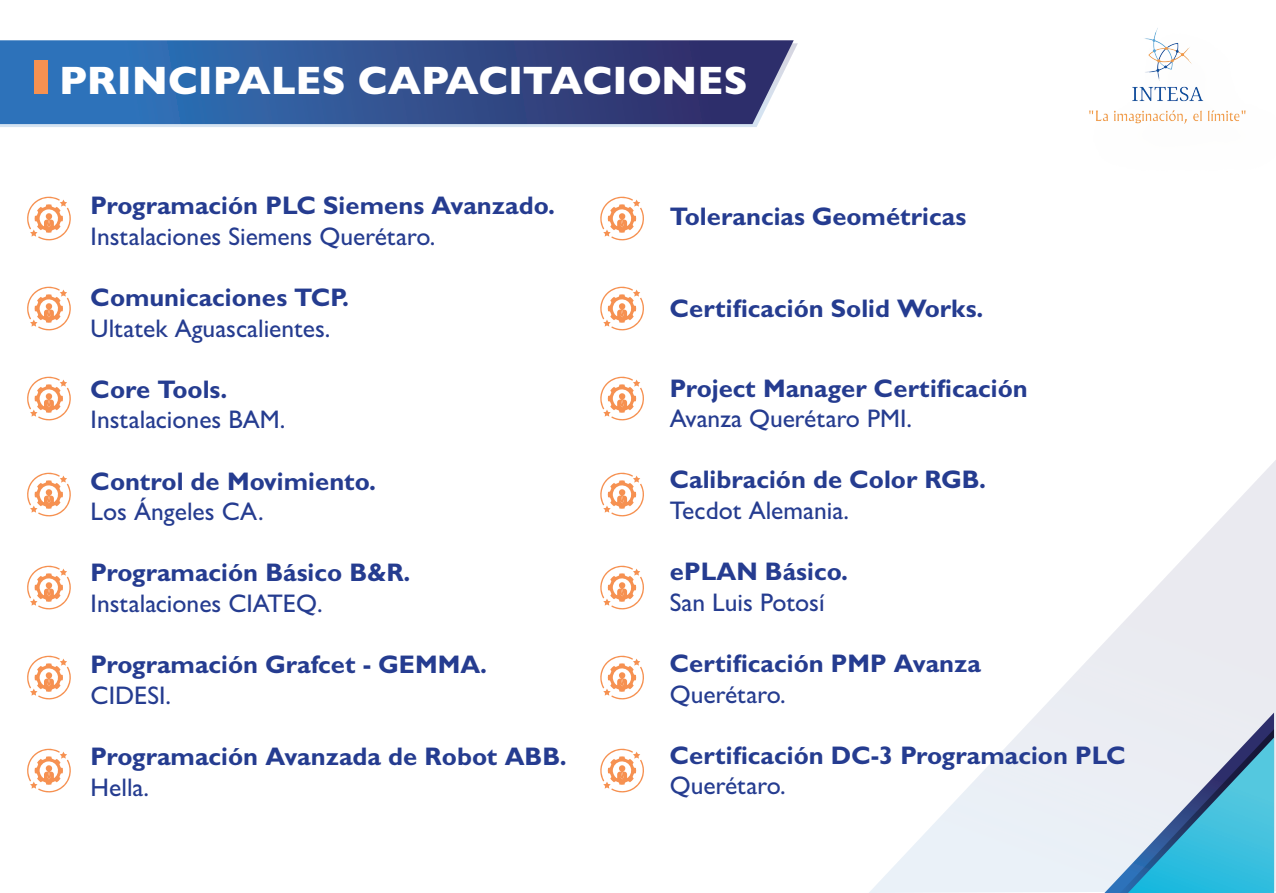
<style>
.page{position:relative;width:1276px;height:893px;background:#fff}
.page>*{position:absolute;margin:0;border:0;box-sizing:border-box;transform-origin:0 0}
.t1{font:800 40.2px "Gill Sans";color:#fff}
.t2{font:700 25.5px "Gill Sans";color:#253c90}
.t3{font:500 25.5px "Gill Sans";color:#253c90}
</style>
<div class="page">
<svg style="left:0;top:43px;width:798px;height:84px"></svg>
<svg style="left:0;top:40px;width:793px;height:84px;background:#355795"></svg>
<svg style="left:869px;top:460px;width:407px;height:433px"></svg>
<svg style="left:1104px;top:713px;width:170px;height:180px;background:#90c6dc"></svg>
<img style="left:1089px;top:28px;width:157px;height:96px">
<div style="left:34px;top:60px;width:13px;height:34px;background:#f69151"></div>
<svg style="left:27px;top:197px;width:44px;height:44px"></svg>
<svg style="left:27px;top:287px;width:44px;height:44px"></svg>
<svg style="left:27px;top:377px;width:44px;height:44px"></svg>
<svg style="left:27px;top:473px;width:44px;height:44px"></svg>
<svg style="left:27px;top:566px;width:44px;height:44px"></svg>
<svg style="left:27px;top:656px;width:44px;height:44px"></svg>
<svg style="left:27px;top:749px;width:44px;height:44px"></svg>
<svg style="left:600px;top:197px;width:44px;height:44px"></svg>
<svg style="left:600px;top:287px;width:44px;height:44px"></svg>
<svg style="left:600px;top:377px;width:44px;height:44px"></svg>
<svg style="left:600px;top:473px;width:44px;height:44px"></svg>
<svg style="left:600px;top:566px;width:44px;height:44px"></svg>
<svg style="left:600px;top:656px;width:44px;height:44px"></svg>
<svg style="left:600px;top:749px;width:44px;height:44px"></svg>
<h1 class="t1" style="left:59px;top:57px;width:690px">PRINCIPALES CAPACITACIONES</h1>
<p class="t2" style="left:91px;top:190px;width:466px">Programación PLC Siemens Avanzado.</p>
<p class="t3" style="left:91px;top:221px;width:346px">Instalaciones Siemens Querétaro.</p>
<p class="t2" style="left:91px;top:281px;width:260px">Comunicaciones TCP.</p>
<p class="t3" style="left:91px;top:313px;width:241px">Ultatek Aguascalientes.</p>
<p class="t2" style="left:91px;top:373px;width:138px">Core Tools.</p>
<p class="t3" style="left:91px;top:405px;width:196px">Instalaciones BAM.</p>
<p class="t2" style="left:91px;top:465px;width:287px">Control de Movimiento.</p>
<p class="t3" style="left:91px;top:496px;width:175px">Los Ángeles CA.</p>
<p class="t2" style="left:91px;top:557px;width:321px">Programación Básico B&amp;R.</p>
<p class="t3" style="left:91px;top:588px;width:233px">Instalaciones CIATEQ.</p>
<p class="t2" style="left:91px;top:649px;width:398px">Programación Grafcet - GEMMA.</p>
<p class="t3" style="left:91px;top:680px;width:82px">CIDESI.</p>
<p class="t2" style="left:91px;top:740px;width:477px">Programación Avanzada de Robot ABB.</p>
<p class="t3" style="left:91px;top:772px;width:60px">Hella.</p>
<p class="t2" style="left:670px;top:201px;width:298px">Tolerancias Geométricas</p>
<p class="t2" style="left:670px;top:293px;width:315px">Certificación Solid Works.</p>
<p class="t2" style="left:670px;top:372px;width:360px">Project Manager Certificación</p>
<p class="t3" style="left:670px;top:403px;width:244px">Avanza Querétaro PMI.</p>
<p class="t2" style="left:670px;top:464px;width:318px">Calibración de Color RGB.</p>
<p class="t3" style="left:670px;top:495px;width:181px">Tecdot Alemania.</p>
<p class="t2" style="left:670px;top:556px;width:180px">ePLAN Básico.</p>
<p class="t3" style="left:670px;top:587px;width:156px">San Luis Potosí</p>
<p class="t2" style="left:670px;top:647px;width:313px">Certificación PMP Avanza</p>
<p class="t3" style="left:670px;top:679px;width:117px">Querétaro.</p>
<p class="t2" style="left:670px;top:739px;width:457px">Certificación DC-3 Programacion PLC</p>
<p class="t3" style="left:670px;top:771px;width:117px">Querétaro.</p>
</div>
